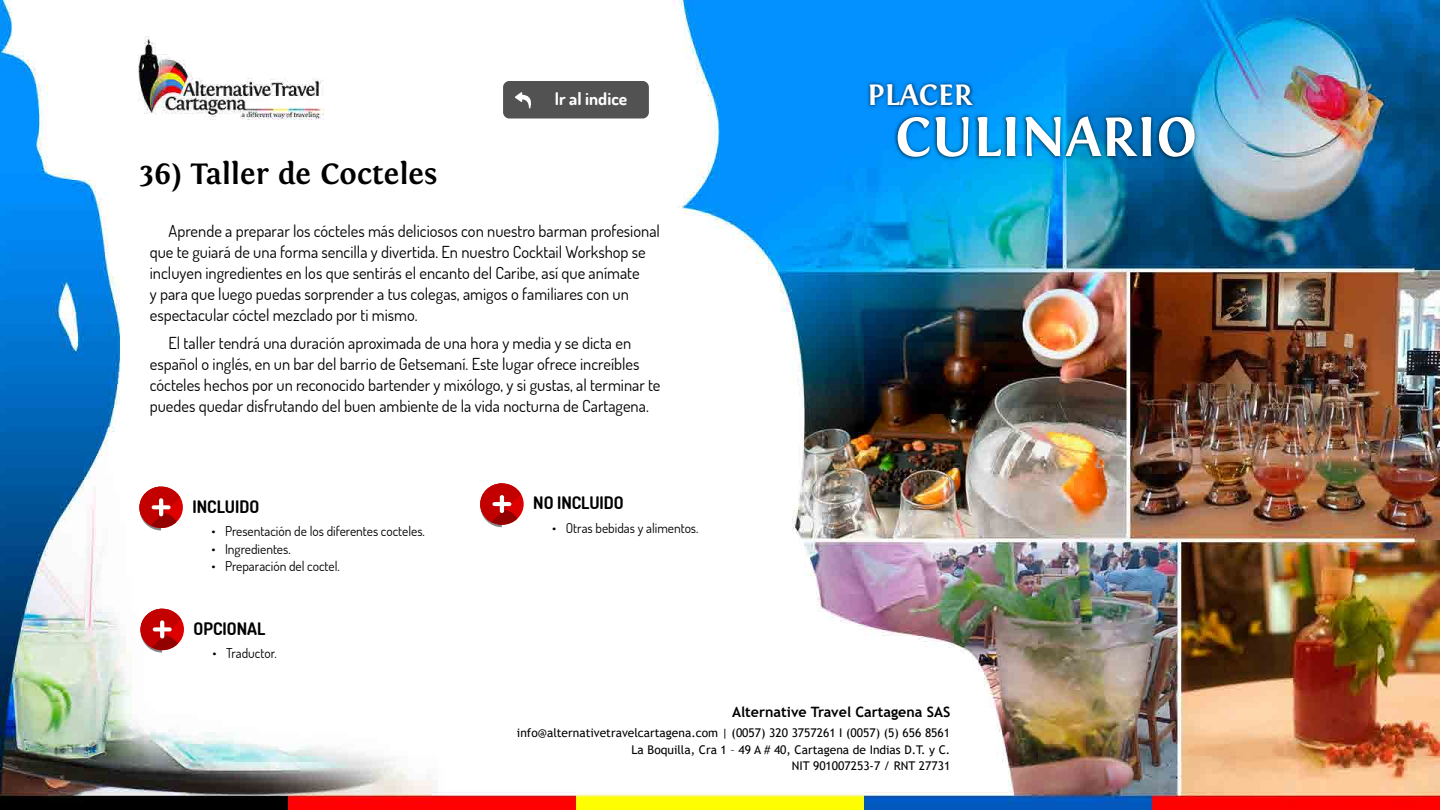
<style>
.page{position:relative;width:1440px;height:810px;background:#fff}
.page>*{position:absolute;margin:0;border:0;box-sizing:border-box;transform-origin:0 0}
.t1{font:700 57.75px "Fontin";color:#fff}
.t2{font:700 30.75px "Fontin";color:#000}
.t3{font:700 30.75px "Fontin";color:#fff}
.t4{font:700 17.4px "Dosis";color:#fff}
.t5{font:700 17.25px "Dosis";color:#000}
.t6{font:16.5px/21px "Dosis";color:#000}
.t7{font:700 14.25px "Trebuchet MS";color:#000}
.t8{font:13.5px "Dosis";color:#000}
.t9{font:12px/16.5px "Trebuchet MS";color:#000;text-align:right}
</style>
<div class="page">
<img style="left:0;top:0;width:1440px;height:810px">
<svg style="left:139px;top:487px;width:44px;height:43px"></svg>
<svg style="left:480px;top:483px;width:44px;height:44px"></svg>
<svg style="left:140px;top:609px;width:44px;height:44px"></svg>
<div style="left:503px;top:81px;width:146px;height:37px;background:#525252;border-radius:6px"></div>
<svg style="left:515px;top:92px;width:16px;height:17px"></svg>
<div style="left:866px;top:81px;width:111px;height:29px;background:#000;opacity:.75"></div>
<div style="left:894px;top:113px;width:304px;height:48px;background:#000;opacity:.75"></div>
<h2 class="t2" style="left:139px;top:156px;width:299px">36) Taller de Cocteles</h2>
<p class="t4" style="left:555px;top:88px;width:74px">Ir al indice</p>
<h2 class="t3" style="left:867px;top:78px;width:107px">PLACER</h2>
<h1 class="t1" style="left:895px;top:105px;width:303px">CULINARIO</h1>
<p class="t6" style="left:150px;top:220px;width:512px;text-indent:19px">Aprende a preparar los cócteles más deliciosos con nuestro barman profesional que te guiará de una forma sencilla y divertida. En nuestro Cocktail Workshop se incluyen ingredientes en los que sentirás el encanto del Caribe, así que anímate<br>y para que luego puedas sorprender a tus colegas, amigos o familiares con un espectacular cóctel mezclado por ti mismo.</p>
<p class="t6" style="left:150px;top:332px;width:512px;text-indent:19px">El taller tendrá una duración aproximada de una hora y media y se dicta en español o inglés, en un bar del barrio de Getsemaní. Este lugar ofrece increíbles cócteles hechos por un reconocido bartender y mixólogo, y si gustas, al terminar te puedes quedar disfrutando del buen ambiente de la vida nocturna de Cartagena.</p>
<p class="t5" style="left:192px;top:495px;width:68px">INCLUIDO</p>
<p class="t5" style="left:533px;top:492px;width:92px">NO INCLUIDO</p>
<p class="t8" style="left:212px;top:522px;width:215px">• Presentación de los diferentes cocteles.</p>
<p class="t8" style="left:212px;top:540px;width:81px">• Ingredientes.</p>
<p class="t8" style="left:212px;top:557px;width:130px">• Preparación del coctel.</p>
<p class="t5" style="left:194px;top:617px;width:73px">OPCIONAL</p>
<p class="t8" style="left:213px;top:645px;width:66px">• Traductor.</p>
<p class="t8" style="left:552px;top:519px;width:148px">• Otras bebidas y alimentos.</p>
<p class="t7" style="left:732px;top:703px;width:220px">Alternative Travel Cartagena SAS</p>
<p class="t9" style="left:517px;top:725px;width:435px">info@alternativetravelcartagena.com | (0057) 320 3757261 I (0057) (5) 656 8561<br>La Boquilla, Cra 1 – 49 A # 40, Cartagena de Indias D.T. y C.<br>NIT 901007253-7 / RNT 27731</p>
</div>
